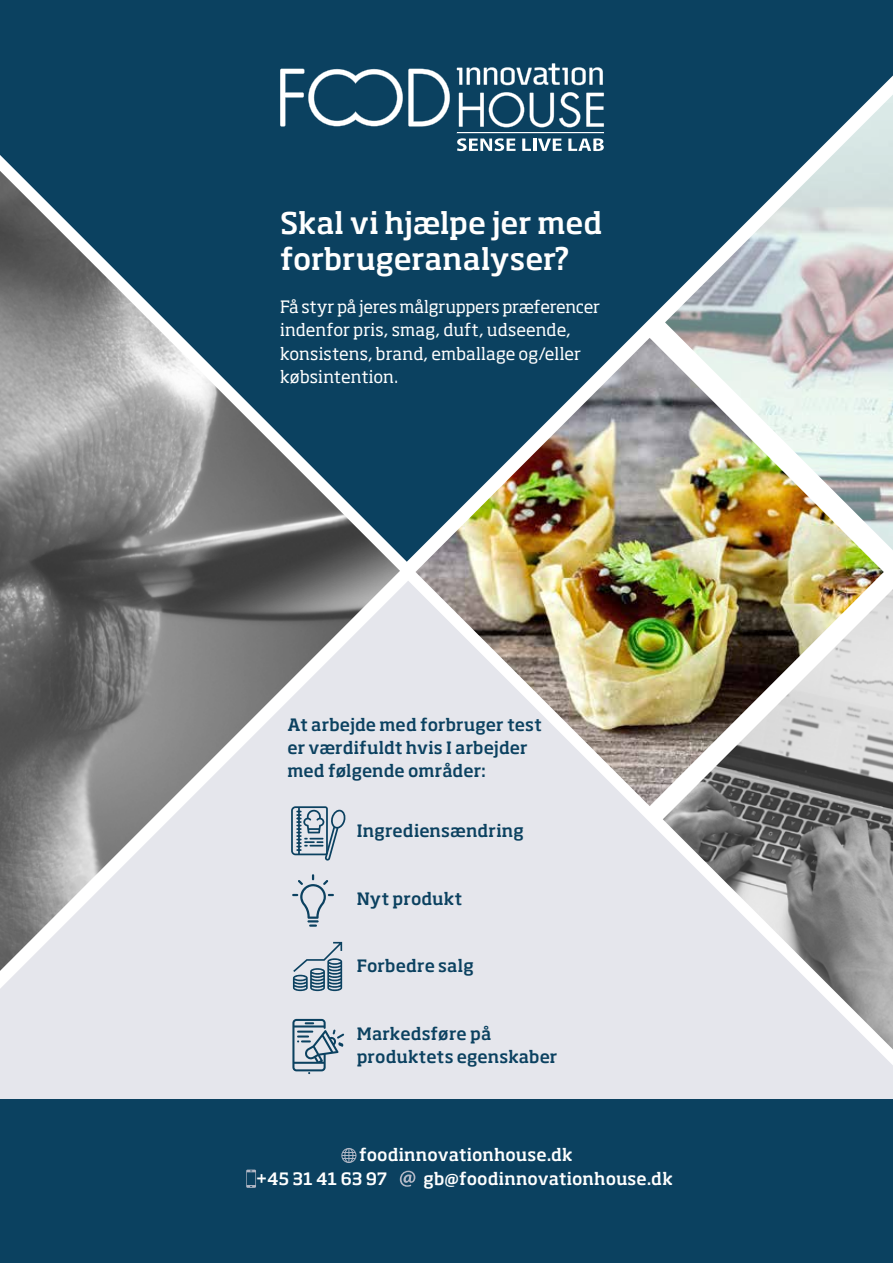
<style>
.page{position:relative;width:893px;height:1263px;background:#fff}
.page>*{position:absolute;margin:0;border:0;box-sizing:border-box;transform-origin:0 0}
.t1{font:500 29.55px/35.4px "Soho Std";letter-spacing:-.005em;color:#fff}
.t2{font:500 16.8px/23.2px "Soho Std";letter-spacing:.005em;color:#0b4160}
.t3{font:16.8px/23.2px "Soho Std";color:#fff}
.t4{font:500 16.8px/23.2px "Soho Std";color:#fff}
</style>
<div class="page">
<div style="left:0;top:581px;width:893px;height:518px;background:#e5e6ec"></div>
<div style="left:0;top:1099px;width:893px;height:164px;background:#0b4160"></div>
<div style="left:0;top:0;width:893px;height:562px;background:#0b4160"></div>
<img style="left:415px;top:338px;width:469px;height:468px">
<img style="left:663px;top:587px;width:230px;height:464px">
<img style="left:665px;top:93px;width:228px;height:459px">
<svg style="left:280px;top:69px;width:170px;height:58px"></svg>
<svg style="left:459px;top:92px;width:65px;height:35px"></svg>
<svg style="left:530px;top:92px;width:50px;height:35px"></svg>
<svg style="left:586px;top:93px;width:18px;height:34px"></svg>
<svg style="left:457px;top:63px;width:146px;height:22px"></svg>
<svg style="left:457px;top:138px;width:58px;height:13px"></svg>
<svg style="left:522px;top:139px;width:40px;height:12px"></svg>
<svg style="left:568px;top:138px;width:36px;height:13px"></svg>
<hr style="left:457px;top:132px;width:147px;height:2px;background:#fff">
<img style="left:0;top:171px;width:400px;height:800px">
<svg style="left:291px;top:806px;width:55px;height:55px;background:#a7b7c4"></svg>
<svg style="left:293px;top:942px;width:49px;height:49px;background:#a0b2c0"></svg>
<svg style="left:292px;top:874px;width:42px;height:53px;background:#c7cfd8"></svg>
<svg style="left:292px;top:1019px;width:52px;height:55px;background:#a7b7c4"></svg>
<svg style="left:400px;top:1171px;width:15px;height:16px"></svg>
<svg style="left:246px;top:1169px;width:10px;height:19px"></svg>
<svg style="left:341px;top:1148px;width:15px;height:15px"></svg>
<h1 class="t1" style="left:280px;top:205px;width:324px">Skal vi hjælpe jer med forbrugeranalyser?</h1>
<p class="t3" style="left:280px;top:295px;width:322px">Få styr på jeres målgruppers præferencer indenfor pris, smag, duft, udseende, konsistens, brand, emballage og/eller købsintention.</p>
<p class="t2" style="left:287px;top:712px;width:256px">At arbejde med forbruger test er værdifuldt hvis I arbejder med følgende områder:</p>
<p class="t2" style="left:357px;top:819px;width:169px">Ingrediensændring</p>
<p class="t2" style="left:357px;top:886px;width:107px">Nyt produkt</p>
<p class="t2" style="left:357px;top:954px;width:118px">Forbedre salg</p>
<p class="t2" style="left:357px;top:1021px;width:202px">Markedsføre på produktets egenskaber</p>
<p class="t4" style="left:256px;top:1143px;width:318px;text-indent:103px">foodinnovationhouse.dk +45 31 41 63 97</p>
<p class="t4" style="left:424px;top:1166px;width:251px">gb@foodinnovationhouse.dk</p>
</div>
